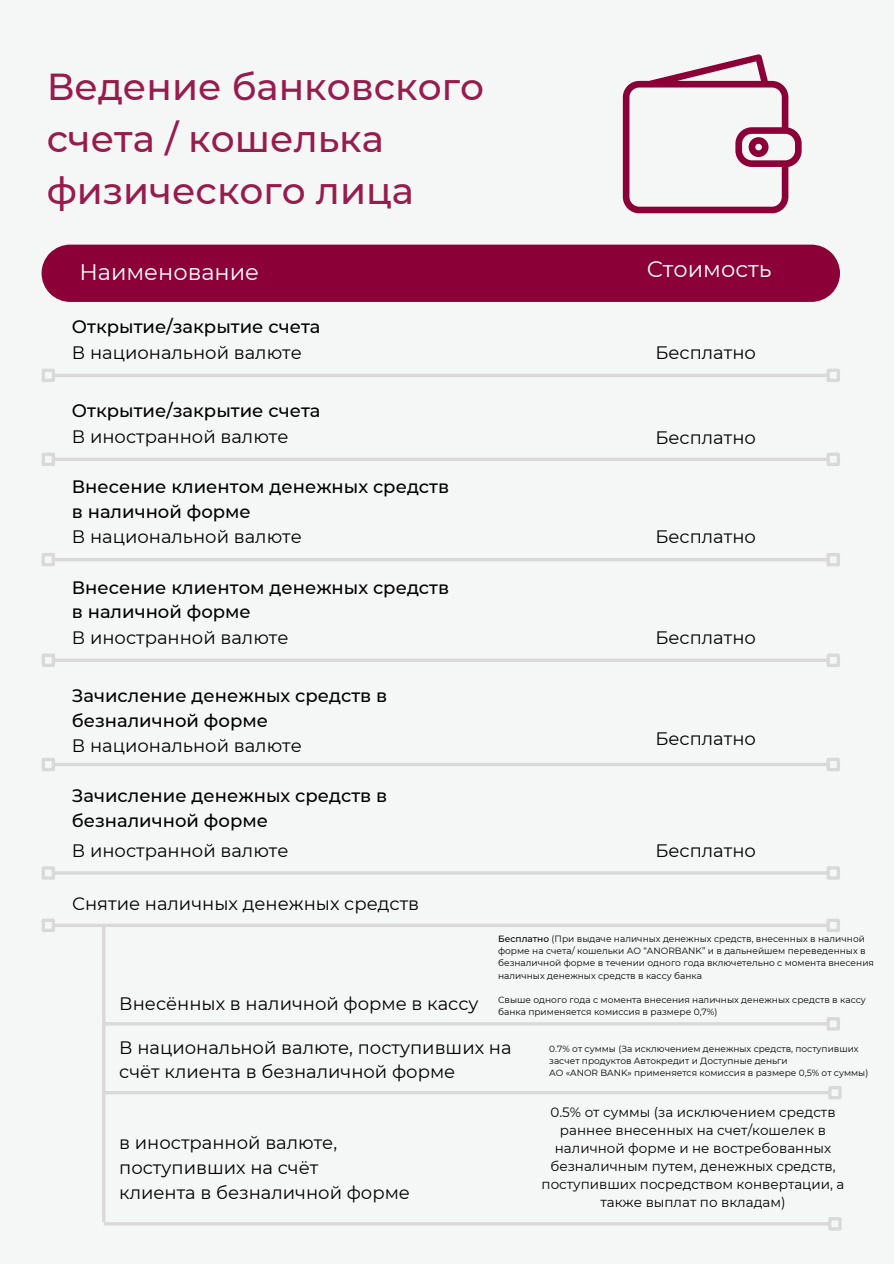
<style>
.page{position:relative;width:894px;height:1264px;background:#fff}
.page>*{position:absolute;margin:0;border:0;box-sizing:border-box;transform-origin:0 0}
.t1{font:500 37.5px/51.8px "Montserrat";color:#8b0037}
.t2{font:22.5px "Montserrat";color:#fff}
.t3{font:18px/24.8px "Montserrat";color:#000}
.t4{font:500 18px/24.8px "Montserrat";color:#000}
.t5{font:13.5px/18px "Montserrat";color:#000;text-align:center}
.t6{font:9px/12px "Montserrat";color:#000}
.s1{font-weight:500}
</style>
<div class="page">
<div style="left:0;top:0;width:893px;height:1263px;background:#f5f7f6"></div>
<div style="left:42px;top:245px;width:797px;height:57px;background:#8b0037"></div>
<svg style="left:55px;top:373px;width:771px;height:4px;fill:#d9d9d9"></svg>
<div style="left:42px;top:368px;width:13px;height:14px;border:3px solid #d9d9d9"></div>
<div style="left:826px;top:368px;width:13px;height:14px;border:3px solid #d9d9d9"></div>
<svg style="left:55px;top:457px;width:771px;height:4px;fill:#d9d9d9"></svg>
<div style="left:42px;top:452px;width:13px;height:14px;border:3px solid #d9d9d9"></div>
<div style="left:826px;top:452px;width:13px;height:14px;border:3px solid #d9d9d9"></div>
<hr style="left:54px;top:558px;width:773px;height:3px;background:#d9d9d9">
<div style="left:42px;top:553px;width:13px;height:13px;border:3px solid #d9d9d9"></div>
<div style="left:826px;top:553px;width:13px;height:13px;border:3px solid #d9d9d9"></div>
<svg style="left:55px;top:658px;width:771px;height:4px;fill:#d9d9d9"></svg>
<div style="left:42px;top:653px;width:13px;height:14px;border:3px solid #d9d9d9"></div>
<div style="left:826px;top:653px;width:13px;height:14px;border:3px solid #d9d9d9"></div>
<hr style="left:55px;top:763px;width:771px;height:3px;background:#d9d9d9">
<div style="left:42px;top:757px;width:13px;height:14px;border:3px solid #d9d9d9"></div>
<div style="left:826px;top:757px;width:13px;height:14px;border:3px solid #d9d9d9"></div>
<hr style="left:54px;top:871px;width:773px;height:3px;background:#d9d9d9">
<div style="left:42px;top:866px;width:13px;height:13px;border:3px solid #d9d9d9"></div>
<div style="left:826px;top:866px;width:13px;height:13px;border:3px solid #d9d9d9"></div>
<svg style="left:55px;top:923px;width:771px;height:4px;fill:#d9d9d9"></svg>
<div style="left:42px;top:918px;width:13px;height:14px;border:3px solid #d9d9d9"></div>
<div style="left:826px;top:918px;width:13px;height:14px;border:3px solid #d9d9d9"></div>
<hr style="left:102px;top:925px;width:3px;height:297px;background:#d9d9d9">
<svg style="left:105px;top:1090px;width:722px;height:4px;fill:#d9d9d9"></svg>
<div style="left:827px;top:1085px;width:14px;height:14px;border:3px solid #d9d9d9"></div>
<hr style="left:102px;top:1022px;width:725px;height:3px;background:#d9d9d9">
<div style="left:826px;top:1017px;width:13px;height:13px;border:3px solid #d9d9d9"></div>
<hr style="left:104px;top:1222px;width:724px;height:3px;background:#d9d9d9">
<div style="left:827px;top:1217px;width:14px;height:13px;border:3px solid #d9d9d9"></div>
<svg style="left:622px;top:54px;width:179px;height:159px"></svg>
<h1 class="t1" style="left:46px;top:61px;width:439px">Ведение банковского счета / кошелька физического лица</h1>
<h1 class="t2" style="left:79px;top:258px;width:181px">Наименование</h1>
<p class="t2" style="left:646px;top:255px;width:126px">Стоимость</p>
<h3 class="t4" style="left:72px;top:314px;width:250px">Открытие/закрытие счета</h3>
<h2 class="t3" style="left:72px;top:340px;width:231px">В национальной валюте</h2>
<h4 class="t4" style="left:72px;top:398px;width:250px">Открытие/закрытие счета</h4>
<h3 class="t3" style="left:72px;top:424px;width:218px">В иностранной валюте</h3>
<h4 class="t4" style="left:72px;top:474px;width:379px">Внесение клиентом денежных средств в наличной форме</h4>
<h3 class="t3" style="left:72px;top:524px;width:231px">В национальной валюте</h3>
<h4 class="t4" style="left:72px;top:574px;width:379px">Внесение клиентом денежных средств в наличной форме</h4>
<h4 class="t3" style="left:72px;top:625px;width:218px">В иностранной валюте</h4>
<h4 class="t4" style="left:72px;top:683px;width:317px">Зачисление денежных средств в безналичной форме</h4>
<h4 class="t3" style="left:72px;top:733px;width:231px">В национальной валюте</h4>
<h3 class="t4" style="left:72px;top:783px;width:317px">Зачисление денежных средств в безналичной форме</h3>
<h4 class="t3" style="left:72px;top:837px;width:218px">В иностранной валюте</h4>
<h4 class="t3" style="left:72px;top:891px;width:348px">Снятие наличных денежных средств</h4>
<h4 class="t3" style="left:655px;top:340px;width:102px">Бесплатно</h4>
<h2 class="t3" style="left:655px;top:425px;width:102px">Бесплатно</h2>
<h4 class="t3" style="left:655px;top:524px;width:102px">Бесплатно</h4>
<h3 class="t3" style="left:655px;top:625px;width:102px">Бесплатно</h3>
<h4 class="t3" style="left:655px;top:725px;width:102px">Бесплатно</h4>
<h3 class="t3" style="left:655px;top:837px;width:102px">Бесплатно</h3>
<h4 class="t6" style="left:498px;top:933px;width:377px"><span class="s1">Бесплатно</span> (При выдаче наличных денежных средств, внесенных в наличной форме на счета/ кошельки АО “ANORBANK” и в дальнейшем переведенных в безналичной форме в течении одного года включетельно с момента внесения наличных денежных средств в кассу банка</h4>
<h4 class="t6" style="left:498px;top:993px;width:369px">Свыше одного года с момента внесения наличных денежных средств в кассу</h4>
<p class="t3" style="left:119px;top:990px;width:361px">Внесённых в наличной форме в кассу</p>
<h4 class="t6" style="left:498px;top:1005px;width:221px">банка применяется комиссия в размере 0,7%)</h4>
<h4 class="t3" style="left:119px;top:1034px;width:394px">В национальной валюте, поступивших на счёт клиента в безналичной форме</h4>
<p class="t3" style="left:119px;top:1130px;width:292px">в иностранной валюте, поступивших на счёт<br>клиента в безналичной форме</p>
<p class="t6" style="left:549px;top:1042px;width:311px">0.7% от суммы (За исключением денежных средств, поступивших засчет продуктов Автокредит и Доступные деньги</p>
<p class="t6" style="left:549px;top:1066px;width:320px">АО «ANOR BANK» применяется комиссия в размере 0,5% от суммы)</p>
<h4 class="t5" style="left:541px;top:1102px;width:304px">0.5% от суммы (за исключением средств раннее внесенных на счет/кошелек в наличной форме и не востребованных безналичным путем, денежных средств, поступивших посредством конвертации, а также выплат по вкладам)</h4>
</div>
